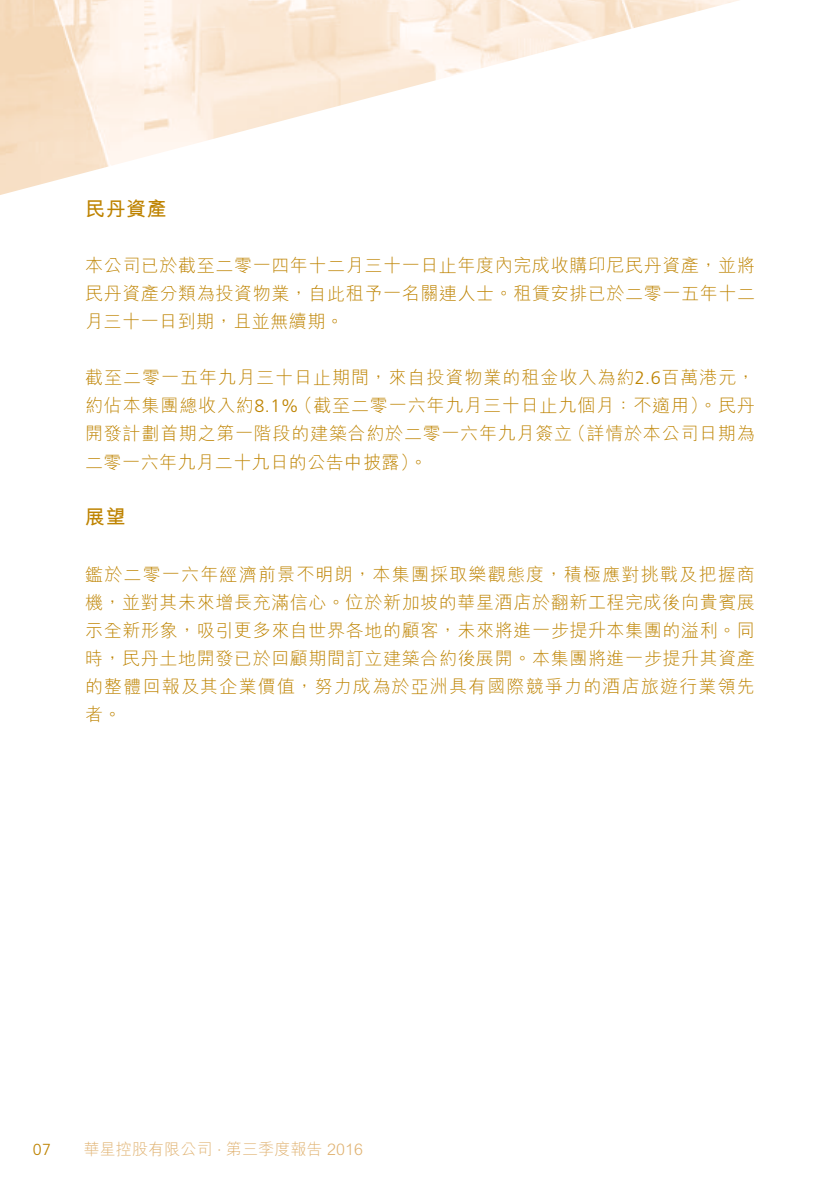
<style>
.page{position:relative;width:840px;height:1191px;background:#fff}
.page>*{position:absolute;margin:0;border:0;box-sizing:border-box;transform-origin:0 0}
.t1{font:700 20px "M Hei HK";letter-spacing:.03em;color:#be8300}
.t2{font:300 18px/28px "M Hei HK";letter-spacing:.04em;color:#be8300;text-align:justify}
.t3{font:300 16px "M Hei HK";letter-spacing:.005em;color:#e0b271}
.t4{font:300 16px "Frutiger LT Std";color:#be8300}
.s1{font-family:"Frutiger LT Std"}
</style>
<div class="page">
<img style="left:0;top:0;width:739px;height:195px">
<p class="t1" style="left:85px;top:194px;width:83px">民丹資產</p>
<p class="t2" style="left:85px;top:251px;width:671px">本公司已於截至二零一四年十二月三十一日止年度內完成收購印尼民丹資產，並將民丹資產分類為投資物業，自此租予一名關連人士。租賃安排已於二零一五年十二月三十一日到期，且並無續期。</p>
<p class="t2" style="left:85px;top:363px;width:671px;text-align:right">截至二零一五年九月三十日止期間，來自投資物業的租金收入為約<span class="s1">2.6</span>百萬港元，（截至二零一六年九月三十日止九個月：不適用）。民丹</p>
<p class="t2" style="left:85px;top:391px;width:215px">約佔本集團總收入約<span class="s1">8.1%</span></p>
<p class="t2" style="left:85px;top:419px;width:488px">開發計劃首期之第一階段的建築合約於二零一六年九月簽立二零一六年九月二十九日的公告中披露。(</p>
<p class="t1" style="left:85px;top:502px;width:42px">展望</p>
<p class="t2" style="left:85px;top:559px;width:671px">鑑於二零一六年經濟前景不明朗，本集團採取樂觀態度，積極應對挑戰及把握商機，並對其未來增長充滿信心。位於新加坡的華星酒店於翻新工程完成後向貴賓展示全新形象，吸引更多來自世界各地的顧客，未來將進一步提升本集團的溢利。同時，民丹土地開發已於回顧期間訂立建築合約後展開。本集團將進一步提升其資產的整體回報及其企業價值，努力成為於亞洲具有國際競爭力的酒店旅遊行業領先者。</p>
<p class="t2" style="left:567px;top:419px;width:188px">（詳情於本公司日期為</p>
<p class="t4" style="left:33px;top:1140px;width:20px">07</p>
<p class="t3" style="left:84px;top:1138px;width:281px">華星控股有限公司 <span class="s1">·</span> 第三季度報告 2016</p>
</div>
